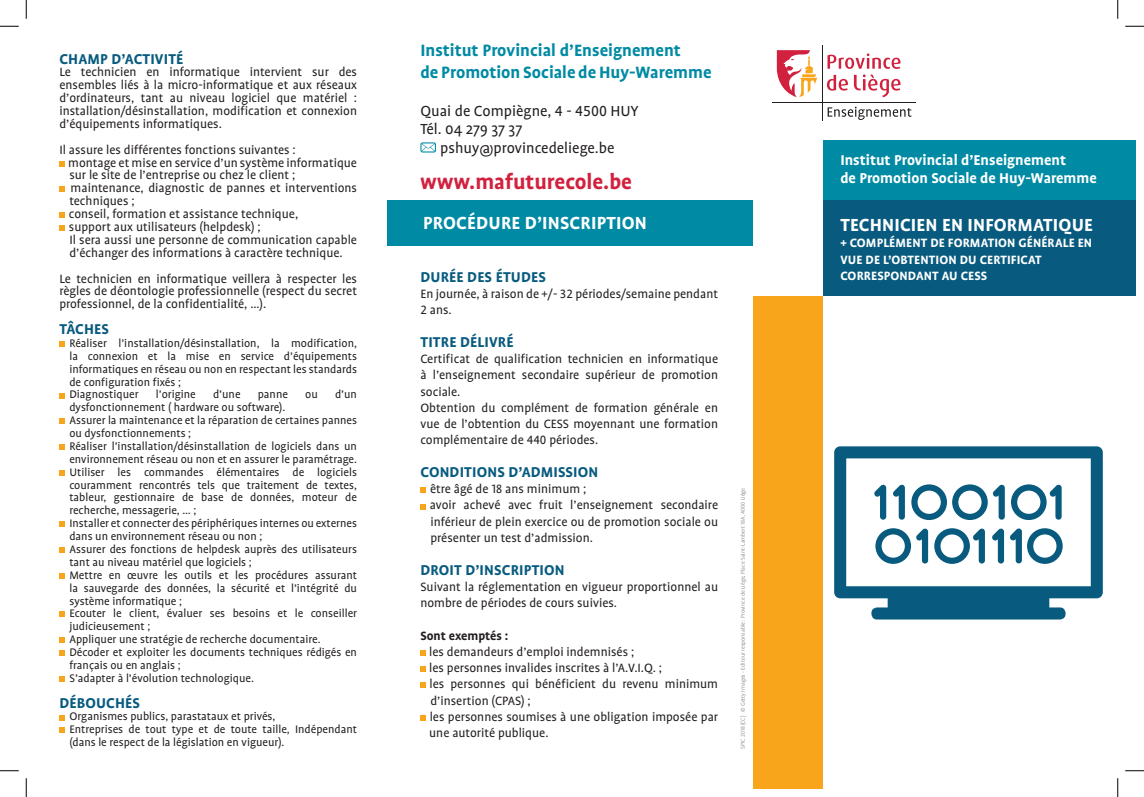
<style>
.page{position:relative;width:1144px;height:797px;background:#fff}
.page>*{position:absolute;margin:0;border:0;box-sizing:border-box;transform-origin:0 0}
.t1{font:700 23.75px "Profile OT";color:#d1213e}
.t2{font:700 20px "Profile OT";letter-spacing:.01em;color:#fff}
.t3{font:700 18.75px/22.6px "Profile OT";color:#008aa4}
.t4{font:16.62px/18px "Profile OT";color:#231f20}
.t5{font:700 16.25px "Profile OT";letter-spacing:.01em;color:#085b7f}
.t6{font:700 16.25px/18.8px "Profile OT";color:#fff}
.t7{font:13.75px/16.2px "Profile OT";color:#231f20}
.t8{font:700 13.75px/16.5px "Profile OT";letter-spacing:.01em;color:#fff}
.t9{font:700 13.75px "Profile OT";color:#231f20}
.t10{font:12.5px/12.9px "Profile OT";color:#231f20}
.t11{font:300 6.25px "Profile OT";color:#808285}
</style>
<div class="page">
<svg style="left:777px;top:50px;width:40px;height:47px"></svg>
<svg style="left:827px;top:53px;width:74px;height:44px"></svg>
<svg style="left:828px;top:107px;width:83px;height:13px"></svg>
<hr style="left:822px;top:45px;width:1px;height:76px;background:#231f20">
<hr style="left:772px;top:102px;width:144px;height:1px;background:#231f20">
<svg style="left:420px;top:142px;width:16px;height:10px"></svg>
<div style="left:753px;top:296px;width:70px;height:492px;background:#f9a51b"></div>
<div style="left:388px;top:200px;width:365px;height:45px;background:#008aa4"></div>
<div style="left:823px;top:200px;width:312px;height:96px;background:#085b7f"></div>
<div style="left:823px;top:140px;width:312px;height:60px;background:#008aa4"></div>
<svg style="left:59px;top:161px;width:6px;height:5px"></svg>
<svg style="left:59px;top:186px;width:6px;height:6px"></svg>
<svg style="left:59px;top:212px;width:6px;height:6px"></svg>
<svg style="left:59px;top:225px;width:6px;height:6px"></svg>
<svg style="left:59px;top:341px;width:6px;height:6px"></svg>
<svg style="left:59px;top:393px;width:6px;height:5px"></svg>
<svg style="left:59px;top:418px;width:6px;height:6px"></svg>
<svg style="left:59px;top:444px;width:6px;height:6px"></svg>
<svg style="left:59px;top:470px;width:6px;height:5px"></svg>
<svg style="left:59px;top:521px;width:6px;height:6px"></svg>
<svg style="left:59px;top:547px;width:6px;height:6px"></svg>
<svg style="left:59px;top:573px;width:6px;height:5px"></svg>
<svg style="left:59px;top:611px;width:6px;height:6px"></svg>
<svg style="left:59px;top:637px;width:6px;height:6px"></svg>
<svg style="left:59px;top:650px;width:6px;height:6px"></svg>
<svg style="left:59px;top:676px;width:6px;height:5px"></svg>
<svg style="left:59px;top:715px;width:6px;height:5px"></svg>
<svg style="left:59px;top:727px;width:6px;height:6px"></svg>
<svg style="left:834px;top:446px;width:269px;height:173px"></svg>
<svg style="left:420px;top:487px;width:6px;height:6px"></svg>
<svg style="left:420px;top:504px;width:6px;height:5px"></svg>
<svg style="left:420px;top:650px;width:6px;height:5px"></svg>
<svg style="left:420px;top:666px;width:6px;height:6px"></svg>
<svg style="left:420px;top:682px;width:6px;height:6px"></svg>
<svg style="left:420px;top:715px;width:6px;height:5px"></svg>
<svg style="left:0;top:25px;width:19px;height:2px"></svg>
<svg style="left:1125px;top:25px;width:19px;height:2px"></svg>
<svg style="left:0;top:770px;width:19px;height:1px"></svg>
<svg style="left:1125px;top:770px;width:19px;height:1px"></svg>
<svg style="left:25px;top:0;width:2px;height:19px"></svg>
<svg style="left:25px;top:778px;width:2px;height:19px"></svg>
<svg style="left:1117px;top:0;width:1px;height:19px"></svg>
<svg style="left:1117px;top:778px;width:1px;height:19px"></svg>
<p class="t5" style="left:59px;top:49px;width:125px">CHAMP D’ACTIVITÉ</p>
<p class="t7" style="left:59px;top:66px;width:299px;line-height:12.9px;text-align:justify">Le technicien en informatique intervient sur des ensembles liés à la micro-informatique et aux réseaux d’ordinateurs, tant au niveau logiciel que matériel : installation/désinstallation, modification et connexion d’équipements informatiques.</p>
<p class="t7" style="left:68px;top:143px;width:290px;line-height:12.9px;text-indent:-9px">Il assure les différentes fonctions suivantes :<br>montage et mise en service d’un système informatique sur le site de l’entreprise ou chez le client ; maintenance, diagnostic de pannes et interventions techniques ;<br>conseil, formation et assistance technique,<br>support aux utilisateurs (helpdesk) ;<br>Il sera aussi une personne de communication capable d’échanger des informations à caractère technique.</p>
<p class="t7" style="left:59px;top:272px;width:299px;line-height:12.9px;text-align:justify">Le technicien en informatique veillera à respecter les règles de déontologie professionnelle (respect du secret professionnel, de la confidentialité, …).</p>
<p class="t5" style="left:59px;top:320px;width:51px">TÂCHES</p>
<p class="t10" style="left:69px;top:337px;width:289px">Réaliser l’installation/désinstallation, la modification, la connexion et la mise en service d’équipements informatiques en réseau ou non en respectant les standards de configuration fixés ;<br>Diagnostiquer</p>
<p class="t10" style="left:156px;top:388px;width:41px">l’origine</p>
<p class="t10" style="left:213px;top:388px;width:29px">d’une</p>
<p class="t10" style="left:258px;top:388px;width:32px">panne</p>
<p class="t10" style="left:305px;top:388px;width:14px">ou</p>
<p class="t10" style="left:335px;top:388px;width:23px">d’un</p>
<p class="t10" style="left:69px;top:401px;width:289px">dysfonctionnement ( hardware ou software).<br>Assurer la maintenance et la réparation de certaines pannes ou dysfonctionnements ;<br>Réaliser l’installation/désinstallation de logiciels dans un environnement réseau ou non et en assurer le paramétrage.<br>Utiliser les commandes élémentaires de logiciels couramment rencontrés tels que traitement de textes, tableur, gestionnaire de base de données, moteur de recherche, messagerie, … ;<br>Installer et connecter des périphériques internes ou externes dans un environnement réseau ou non ;<br>Assurer des fonctions de helpdesk auprès des utilisateurs tant au niveau matériel que logiciels ;<br>Mettre en œuvre les outils et les procédures assurant la sauvegarde des données, la sécurité et l’intégrité du système informatique ;<br>Ecouter le client, évaluer ses besoins et le conseiller judicieusement ;<br>Appliquer une stratégie de recherche documentaire.<br>Décoder et exploiter les documents techniques rédigés en français ou en anglais ;<br>S’adapter à l’évolution technologique.</p>
<p class="t5" style="left:59px;top:693px;width:82px">DÉBOUCHÉS</p>
<p class="t10" style="left:69px;top:710px;width:289px">Organismes publics, parastataux et privés,<br>Entreprises de tout type et de toute taille, Indépendant (dans le respect de la législation en vigueur).</p>
<h3 class="t3" style="left:420px;top:39px;width:293px">Institut Provincial d’Enseignement<br>de Promotion Sociale de Huy-Waremme</h3>
<p class="t4" style="left:420px;top:102px;width:220px">Quai de Compiègne, 4 - 4500 HUY<br>Tél. 04 279 37 37</p>
<p class="t4" style="left:440px;top:139px;width:176px">pshuy@provincedeliege.be</p>
<h1 class="t1" style="left:420px;top:168px;width:213px">www.mafuturecole.be</h1>
<h2 class="t2" style="left:423px;top:211px;width:225px">PROCÉDURE D’INSCRIPTION</h2>
<p class="t5" style="left:420px;top:268px;width:127px">DURÉE DES ÉTUDES</p>
<p class="t7" style="left:420px;top:286px;width:299px">En journée, à raison de +/- 32 périodes/semaine pendant<br>2 ans.</p>
<p class="t5" style="left:420px;top:333px;width:95px">TITRE DÉLIVRÉ</p>
<p class="t7" style="left:420px;top:351px;width:299px">Certificat de qualification technicien en informatique à l’enseignement secondaire supérieur de promotion sociale.<br>Obtention du complément de formation générale en vue de l’obtention du CESS moyennant une formation complémentaire de 440 périodes.</p>
<p class="t5" style="left:420px;top:463px;width:179px">CONDITIONS D’ADMISSION</p>
<p class="t7" style="left:430px;top:481px;width:290px">être âgé de 18 ans minimum ;<br>avoir achevé avec fruit l’enseignement secondaire inférieur de plein exercice ou de promotion sociale ou présenter un test d’admission.</p>
<p class="t5" style="left:420px;top:560px;width:146px">DROIT D’INSCRIPTION</p>
<p class="t7" style="left:420px;top:578px;width:299px">Suivant la réglementation en vigueur proportionnel au nombre de périodes de cours suivies.</p>
<p class="t9" style="left:420px;top:627px;width:89px">Sont exemptés :</p>
<p class="t7" style="left:429px;top:643px;width:290px">les demandeurs d’emploi indemnisés ;<br>les personnes invalides inscrites à l’A.V.I.Q. ;<br>les personnes qui bénéficient du revenu minimum d’insertion (CPAS) ;<br>les personnes soumises à une obligation imposée par une autorité publique.</p>
<p class="t11" style="left:739px;top:749px;width:263px;rotate:-90deg">SPIC 2018 (CC) © Getty Images - Editeur responsable : Province de Liège, Place Saint-Lambert 18A, 4000 Liège</p>
<p class="t6" style="left:840px;top:151px;width:258px">Institut Provincial d’Enseignement<br>de Promotion Sociale de Huy-Waremme</p>
<h2 class="t2" style="left:840px;top:213px;width:254px">TECHNICIEN EN INFORMATIQUE</h2>
<p class="t8" style="left:840px;top:235px;width:253px">+ COMPLÉMENT DE FORMATION GÉNÉRALE EN<br>VUE DE L’OBTENTION DU CERTIFICAT<br>CORRESPONDANT AU CESS</p>
</div>
